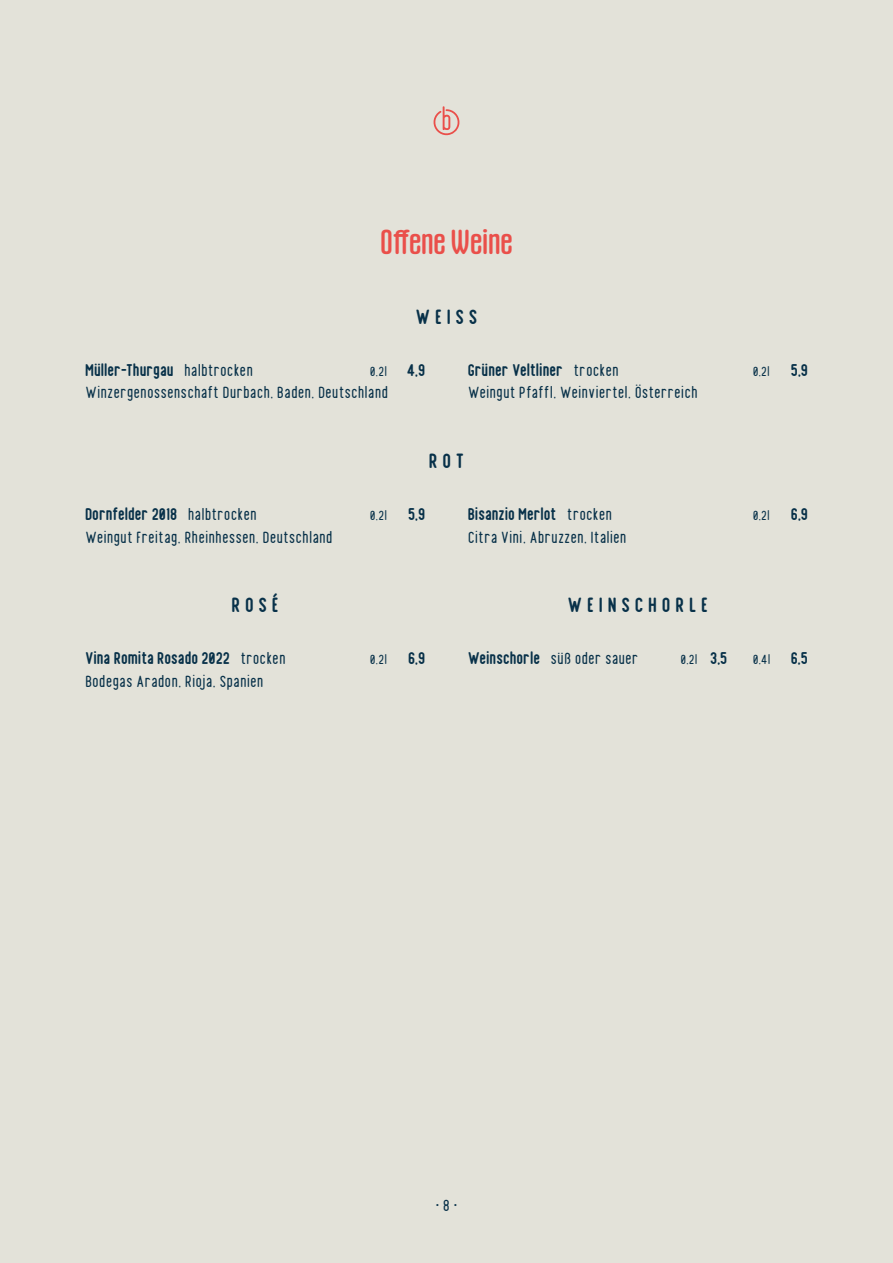
<style>
.page{position:relative;width:893px;height:1263px;background:#e3e2d9}
.page>*{position:absolute;margin:0;border:0;box-sizing:border-box;transform-origin:0 0}
._1_Kategorie{font:33px "Gothiks Round";letter-spacing:-.005em;color:#ea4f4a}
._2_Gericht{font:700 25.5px "Finland Rounded";letter-spacing:.19em;color:#083149}
._3_Beilagen{font:21px "Finland Rounded";color:#083149}
._3_Beilagen-2{font:700 21px "Finland Rounded";color:#083149}
._3_Beilagen-3{font:17.25px "Finland Rounded";color:#083149}
.s1{font-weight:400}
.s2{font-weight:700;font-size:21px}
.s3{font-weight:700}
</style>
<div class="page">
<svg style="left:433px;top:106px;width:27px;height:29px"></svg>
<p class="_1_Kategorie" style="left:380px;top:222px;width:134px">Offene Weine</p>
<p class="_2_Gericht" style="left:415px;top:305px;width:64px">WEISS</p>
<p class="_3_Beilagen-2" style="left:85px;top:360px;width:170px">Müller-Thurgau <span class="s1">halbtrocken</span></p>
<p class="_3_Beilagen-3" style="left:370px;top:364px;width:57px">0,2l <span class="s2">4,9</span></p>
<p class="_3_Beilagen" style="left:85px;top:384px;width:305px">Winzergenossenschaft Durbach, Baden, Deutschland</p>
<p class="_3_Beilagen-2" style="left:468px;top:360px;width:153px">Grüner Veltliner <span class="s1">trocken</span></p>
<p class="_3_Beilagen-3" style="left:753px;top:364px;width:57px">0,2l <span class="s2">5,9</span></p>
<p class="_3_Beilagen" style="left:468px;top:384px;width:232px">Weingut Pfaffl, Weinviertel, Österreich</p>
<p class="_2_Gericht" style="left:429px;top:449px;width:37px">ROT</p>
<p class="_3_Beilagen-2" style="left:85px;top:505px;width:173px">Dornfelder 2018 <span class="s1">halbtrocken</span></p>
<p class="_3_Beilagen-3" style="left:370px;top:508px;width:57px">0,2l <span class="s2">5,9</span></p>
<p class="_3_Beilagen" style="left:85px;top:528px;width:249px">Weingut Freitag, Rheinhessen, Deutschland</p>
<p class="_2_Gericht" style="left:231px;top:593px;width:49px">ROSÉ</p>
<p class="_3_Beilagen-2" style="left:85px;top:649px;width:202px">Vina Romita Rosado 2022 <span class="s1">trocken</span></p>
<p class="_3_Beilagen-3" style="left:370px;top:653px;width:57px">0,2l <span class="s2">6,9</span></p>
<p class="_3_Beilagen" style="left:85px;top:673px;width:180px">Bodegas Aradon, Rioja, Spanien</p>
<p class="_3_Beilagen-2" style="left:468px;top:505px;width:146px">Bisanzio Merlot <span class="s1">trocken</span></p>
<p class="_3_Beilagen-3" style="left:753px;top:508px;width:57px">0,2l <span class="s2">6,9</span></p>
<p class="_3_Beilagen" style="left:468px;top:528px;width:160px">Citra Vini, Abruzzen, Italien</p>
<p class="_2_Gericht" style="left:567px;top:593px;width:142px">WEINSCHORLE</p>
<p class="_3_Beilagen" style="left:468px;top:650px;width:172px"><span class="s3">Weinschorle</span> süβ oder sauer</p>
<p class="_3_Beilagen-3" style="left:680px;top:653px;width:129px">0,2l <span class="s2">3,5</span> 0,4l <span class="s2">6,5</span></p>
<p class="_3_Beilagen" style="left:435px;top:1197px;width:24px">• 8 •</p>
</div>
